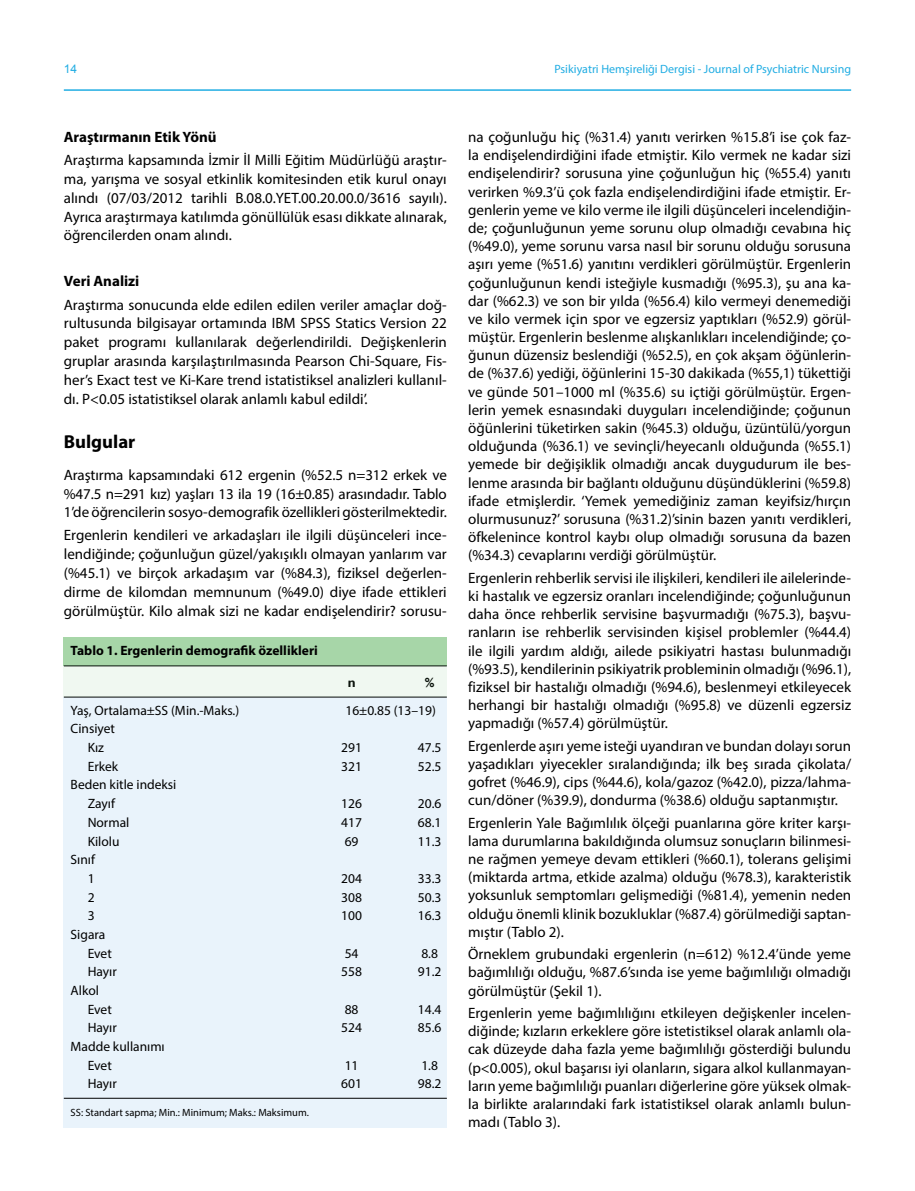
<style>
.page{position:relative;width:915px;height:1191px;background:#fff}
.page>*{position:absolute;margin:0;border:0;box-sizing:border-box;transform-origin:0 0}
.t1{font:700 18.75px "Myriad Pro";color:#000}
.t2{font:15px/18.1px "Myriad Pro";color:#000;text-align:justify}
.t3{font:700 15px "Myriad Pro";color:#000}
.t4{font:13.5px/18.8px "Myriad Pro";color:#000}
.t5{font:700 13.5px "Myriad Pro";color:#000}
.t6{font:700 13.5px "Gill Sans";color:#000}
.t7{font:12px "Myriad Pro";color:#21ade3}
.t8{font:12px "Arial";color:#21ade3}
.t9{font:10.5px "Myriad Pro";color:#000}
</style>
<div class="page">
<hr style="left:64px;top:89px;width:786px;height:2px;background:#21ade3">
<div style="left:64px;top:637px;width:382px;height:28px;background:#a7d6a8"></div>
<div style="left:64px;top:697px;width:382px;height:430px;background:#e9f3fb"></div>
<hr style="left:64px;top:697px;width:382px;height:1px;background:#000">
<hr style="left:64px;top:1098px;width:382px;height:1px;background:#000">
<div style="left:64px;top:665px;width:382px;height:32px;background:#f0f8f1"></div>
<p class="t8" style="left:64px;top:60px;width:15px">14</p>
<p class="t7" style="left:554px;top:61px;width:298px">Psikiyatri Hemşireliği Dergisi - Journal of Psychiatric Nursing</p>
<p class="t3" style="left:64px;top:127px;width:154px">Araştırmanın Etik Yönü</p>
<p class="t2" style="left:64px;top:150px;width:384px;line-height:18.8px">Araştırma kapsamında İzmir İl Milli Eğitim Müdürlüğü araştır&shy;ma, yarışma ve sosyal etkinlik komitesinden etik kurul onayı alındı (07/03/2012 tarihli B.08.0.YET.00.20.00.0/3616 sayılı).<br>Ayrıca araştırmaya katılımda gönüllülük esası dikkate alınarak, öğrencilerden onam alındı.</p>
<p class="t3" style="left:64px;top:272px;width:77px">Veri Analizi</p>
<p class="t2" style="left:64px;top:295px;width:384px;line-height:18.8px">Araştırma sonucunda elde edilen edilen veriler amaçlar doğ&shy;rultusunda bilgisayar ortamında IBM SPSS Statics Version 22 paket programı kullanılarak değerlendirildi. Değişkenlerin gruplar arasında karşılaştırılmasında Pearson Chi-Square, Fis&shy;her’s Exact test ve Ki-Kare trend istatistiksel analizleri kullanıl&shy;dı. P&lt;0.05 istatistiksel olarak anlamlı kabul edildi’.</p>
<p class="t1" style="left:64px;top:429px;width:73px">Bulgular</p>
<p class="t2" style="left:64px;top:465px;width:384px;line-height:18.8px">Araştırma kapsamındaki 612 ergenin (%52.5 n=312 erkek ve %47.5 n=291 kız) yaşları 13 ila 19 (16±0.85) arasındadır. Tablo 1’de öğrencilerin sosyo-demografik özellikleri gösterilmektedir.</p>
<p class="t2" style="left:64px;top:526px;width:384px;line-height:18.8px">Ergenlerin kendileri ve arkadaşları ile ilgili düşünceleri ince&shy;lendiğinde; çoğunluğun güzel/yakışıklı olmayan yanlarım var (%45.1) ve birçok arkadaşım var (%84.3), fiziksel değerlen&shy;dirme de kilomdan memnunum (%49.0) diye ifade ettikleri görülmüştür. Kilo almak sizi ne kadar endişelendirir? sorusu-</p>
<p class="t5" style="left:71px;top:642px;width:249px">Tablo 1. Ergenlerin demografik özellikleri</p>
<p class="t6" style="left:347px;top:675px;width:9px">n</p>
<p class="t6" style="left:424px;top:675px;width:11px">%</p>
<p class="t4" style="left:71px;top:700px;width:170px">Yaş, Ortalama±SS (Min.-Maks.)</p>
<p class="t4" style="left:345px;top:700px;width:92px">16±0.85 (13–19)</p>
<p class="t4" style="left:71px;top:719px;width:46px;text-align:center">Cinsiyet<br>Kız</p>
<p class="t4" style="left:341px;top:738px;width:22px">291</p>
<p class="t4" style="left:418px;top:738px;width:25px">47.5</p>
<p class="t4" style="left:88px;top:756px;width:32px">Erkek</p>
<p class="t4" style="left:341px;top:756px;width:22px">321</p>
<p class="t4" style="left:418px;top:756px;width:25px">52.5</p>
<p class="t4" style="left:88px;top:775px;width:90px;text-indent:-17px">Beden kitle indeksi<br>Zayıf</p>
<p class="t4" style="left:341px;top:794px;width:22px">126</p>
<p class="t4" style="left:418px;top:794px;width:25px">20.6</p>
<p class="t4" style="left:88px;top:812px;width:43px">Normal</p>
<p class="t4" style="left:341px;top:812px;width:22px">417</p>
<p class="t4" style="left:418px;top:812px;width:25px">68.1</p>
<p class="t4" style="left:88px;top:831px;width:33px">Kilolu</p>
<p class="t4" style="left:344px;top:831px;width:15px">69</p>
<p class="t4" style="left:418px;top:831px;width:25px">11.3</p>
<p class="t4" style="left:71px;top:850px;width:26px;text-align:right">Sınıf<br>1</p>
<p class="t4" style="left:341px;top:868px;width:22px">204</p>
<p class="t4" style="left:418px;top:868px;width:25px">33.3</p>
<p class="t4" style="left:88px;top:887px;width:8px">2</p>
<p class="t4" style="left:341px;top:887px;width:22px">308</p>
<p class="t4" style="left:418px;top:887px;width:25px">50.3</p>
<p class="t4" style="left:88px;top:906px;width:8px">3</p>
<p class="t4" style="left:341px;top:906px;width:22px">100</p>
<p class="t4" style="left:418px;top:906px;width:25px">16.3</p>
<p class="t4" style="left:88px;top:924px;width:26px;text-indent:-17px">Sigara<br>Evet</p>
<p class="t4" style="left:344px;top:943px;width:15px">54</p>
<p class="t4" style="left:421px;top:943px;width:18px">8.8</p>
<p class="t4" style="left:88px;top:962px;width:31px">Hayır</p>
<p class="t4" style="left:341px;top:962px;width:22px">558</p>
<p class="t4" style="left:418px;top:962px;width:25px">91.2</p>
<p class="t4" style="left:88px;top:981px;width:26px;text-indent:-17px">Alkol<br>Evet</p>
<p class="t4" style="left:344px;top:999px;width:15px">88</p>
<p class="t4" style="left:418px;top:999px;width:25px">14.4</p>
<p class="t4" style="left:88px;top:1018px;width:31px">Hayır</p>
<p class="t4" style="left:341px;top:1018px;width:22px">524</p>
<p class="t4" style="left:418px;top:1018px;width:25px">85.6</p>
<p class="t4" style="left:88px;top:1037px;width:79px;text-indent:-17px">Madde kullanımı<br>Evet</p>
<p class="t4" style="left:344px;top:1055px;width:15px">11</p>
<p class="t4" style="left:421px;top:1055px;width:18px">1.8</p>
<p class="t4" style="left:88px;top:1074px;width:31px">Hayır</p>
<p class="t4" style="left:341px;top:1074px;width:22px">601</p>
<p class="t4" style="left:418px;top:1074px;width:25px">98.2</p>
<p class="t9" style="left:71px;top:1105px;width:240px">SS: Standart sapma; Min.: Minimum; Maks.: Maksimum.</p>
<p class="t2" style="left:468px;top:128px;width:384px">na çoğunluğu hiç (%31.4) yanıtı verirken %15.8’i ise çok faz&shy;la endişelendirdiğini ifade etmiştir. Kilo vermek ne kadar sizi endişelendirir? sorusuna yine çoğunluğun hiç (%55.4) yanıtı verirken %9.3’ü çok fazla endişelendirdiğini ifade etmiştir. Er&shy;genlerin yeme ve kilo verme ile ilgili düşünceleri incelendiğin&shy;de; çoğunluğunun yeme sorunu olup olmadığı cevabına hiç (%49.0), yeme sorunu varsa nasıl bir sorunu olduğu sorusuna aşırı yeme (%51.6) yanıtını verdikleri görülmüştür. Ergenlerin çoğunluğunun kendi isteğiyle kusmadığı (%95.3), şu ana ka&shy;dar (%62.3) ve son bir yılda (%56.4) kilo vermeyi denemediği ve kilo vermek için spor ve egzersiz yaptıkları (%52.9) görül&shy;müştür. Ergenlerin beslenme alışkanlıkları incelendiğinde; ço&shy;ğunun düzensiz beslendiği (%52.5), en çok akşam öğünlerin&shy;de (%37.6) yediği, öğünlerini 15-30 dakikada (%55,1) tükettiği ve günde 501–1000 ml (%35.6) su içtiği görülmüştür. Ergen&shy;lerin yemek esnasındaki duyguları incelendiğinde; çoğunun öğünlerini tüketirken sakin (%45.3) olduğu, üzüntülü/yorgun olduğunda (%36.1) ve sevinçli/heyecanlı olduğunda (%55.1) yemede bir değişiklik olmadığı ancak duygudurum ile bes&shy;lenme arasında bir bağlantı olduğunu düşündüklerini (%59.8) ifade etmişlerdir. ‘Yemek yemediğiniz zaman keyifsiz/hırçın olurmusunuz?’ sorusuna (%31.2)’sinin bazen yanıtı verdikleri, öfkelenince kontrol kaybı olup olmadığı sorusuna da bazen (%34.3) cevaplarını verdiği görülmüştür.</p>
<p class="t2" style="left:468px;top:568px;width:384px">Ergenlerin rehberlik servisi ile ilişkileri, kendileri ile ailelerinde&shy;ki hastalık ve egzersiz oranları incelendiğinde; çoğunluğunun daha önce rehberlik servisine başvurmadığı (%75.3), başvu&shy;ranların ise rehberlik servisinden kişisel problemler (%44.4) ile ilgili yardım aldığı, ailede psikiyatri hastası bulunmadığı (%93.5), kendilerinin psikiyatrik probleminin olmadığı (%96.1), fiziksel bir hastalığı olmadığı (%94.6), beslenmeyi etkileyecek herhangi bir hastalığı olmadığı (%95.8) ve düzenli egzersiz yapmadığı (%57.4) görülmüştür.</p>
<p class="t2" style="left:468px;top:736px;width:384px">Ergenlerde aşırı yeme isteği uyandıran ve bundan dolayı sorun yaşadıkları yiyecekler sıralandığında; ilk beş sırada çikolata/ gofret (%46.9), cips (%44.6), kola/gazoz (%42.0), pizza/lahma&shy;cun/döner (%39.9), dondurma (%38.6) olduğu saptanmıştır.</p>
<p class="t2" style="left:468px;top:813px;width:384px">Ergenlerin Yale Bağımlılık ölçeği puanlarına göre kriter karşı&shy;lama durumlarına bakıldığında olumsuz sonuçların bilinmesi&shy;ne rağmen yemeye devam ettikleri (%60.1), tolerans gelişimi (miktarda artma, etkide azalma) olduğu (%78.3), karakteristik yoksunluk semptomları gelişmediği (%81.4), yemenin neden olduğu önemli klinik bozukluklar (%87.4) görülmediği saptan&shy;mıştır (Tablo 2).</p>
<p class="t2" style="left:468px;top:945px;width:384px">Örneklem grubundaki ergenlerin (n=612) %12.4’ünde yeme bağımlılığı olduğu, %87.6’sında ise yeme bağımlılığı olmadığı görülmüştür (Şekil 1).</p>
<p class="t2" style="left:468px;top:1003px;width:384px">Ergenlerin yeme bağımlılığını etkileyen değişkenler incelen&shy;diğinde; kızların erkeklere göre istetistiksel olarak anlamlı ola&shy;cak düzeyde daha fazla yeme bağımlılığı gösterdiği bulundu (p&lt;0.005), okul başarısı iyi olanların, sigara alkol kullanmayan&shy;ların yeme bağımlılığı puanları diğerlerine göre yüksek olmak&shy;la birlikte aralarındaki fark istatistiksel olarak anlamlı bulun&shy;madı (Tablo 3).</p>
</div>
